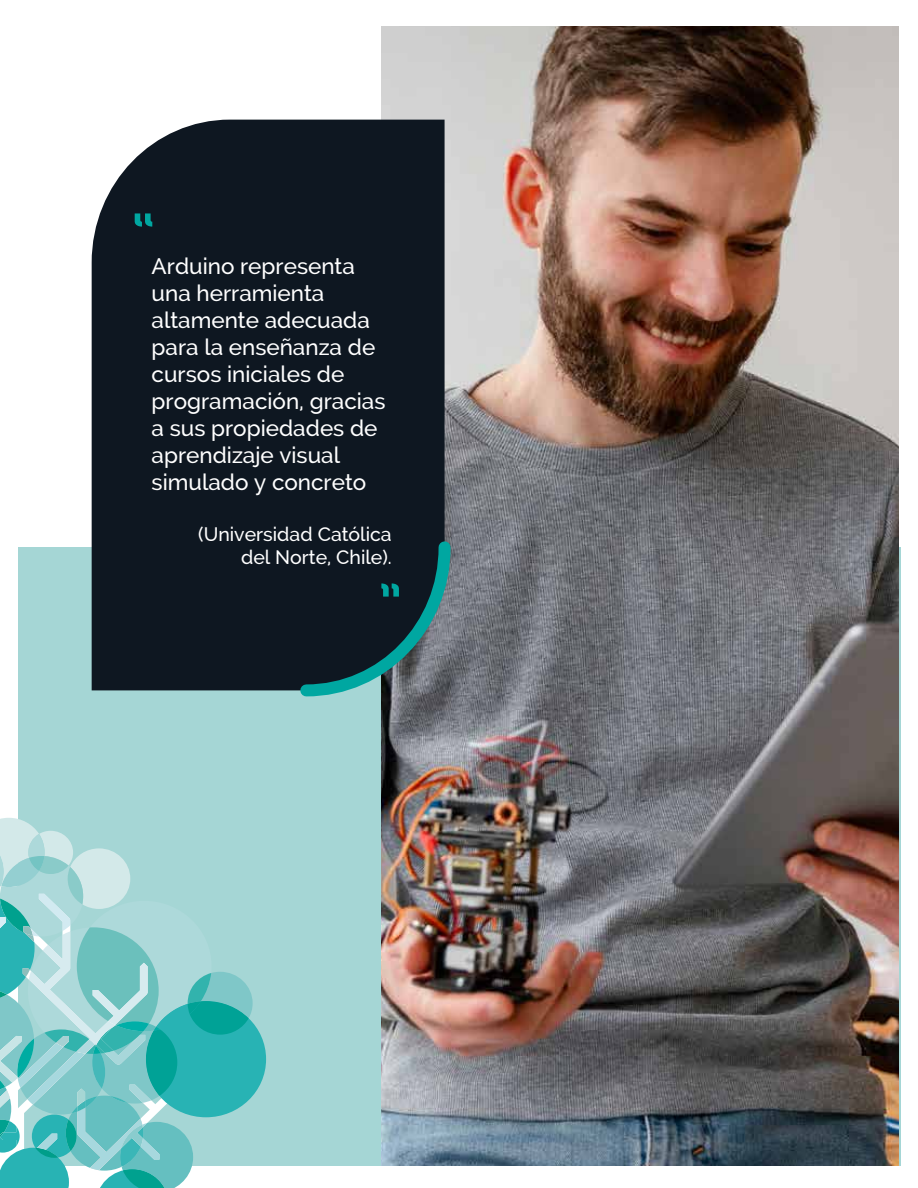
<style>
.page{position:relative;width:918px;height:1188px;background:#fff}
.page>*{position:absolute;margin:0;border:0;box-sizing:border-box;transform-origin:0 0}
.t1{font:600 60.75px "Raleway";color:#00a7a1}
.t2{font:500 22.5px/27px "Raleway";color:#fff}
.t3{font:500 19.5px/23.4px "Raleway";color:#fff;text-align:right}
</style>
<div class="page">
<div style="left:18px;top:547px;width:882px;height:619px;background:#a5d6d5"></div>
<img style="left:381px;top:27px;width:517px;height:1139px">
<div style="left:92px;top:120px;width:353px;height:570px;background:#0e1721"></div>
<svg style="left:294px;top:535px;width:163px;height:167px;background:#253f46"></svg>
<div style="left:146px;top:1001px;width:120px;height:116px;background:#28b3b4;border-radius:50%"></div>
<svg style="left:0;top:818px;width:253px;height:370px"></svg>
<h1 class="t1" style="left:132px;top:201px;width:26px">“</h1>
<p class="t2" style="left:152px;top:253px;width:235px">Arduino representa una herramienta altamente adecuada para la enseñanza de cursos iniciales de programación, gracias a sus propiedades de aprendizaje visual simulado y concreto</p>
<p class="t3" style="left:198px;top:522px;width:195px">(Universidad Católica del Norte, Chile).</p>
<h1 class="t1" style="left:378px;top:571px;width:26px">”</h1>
</div>
